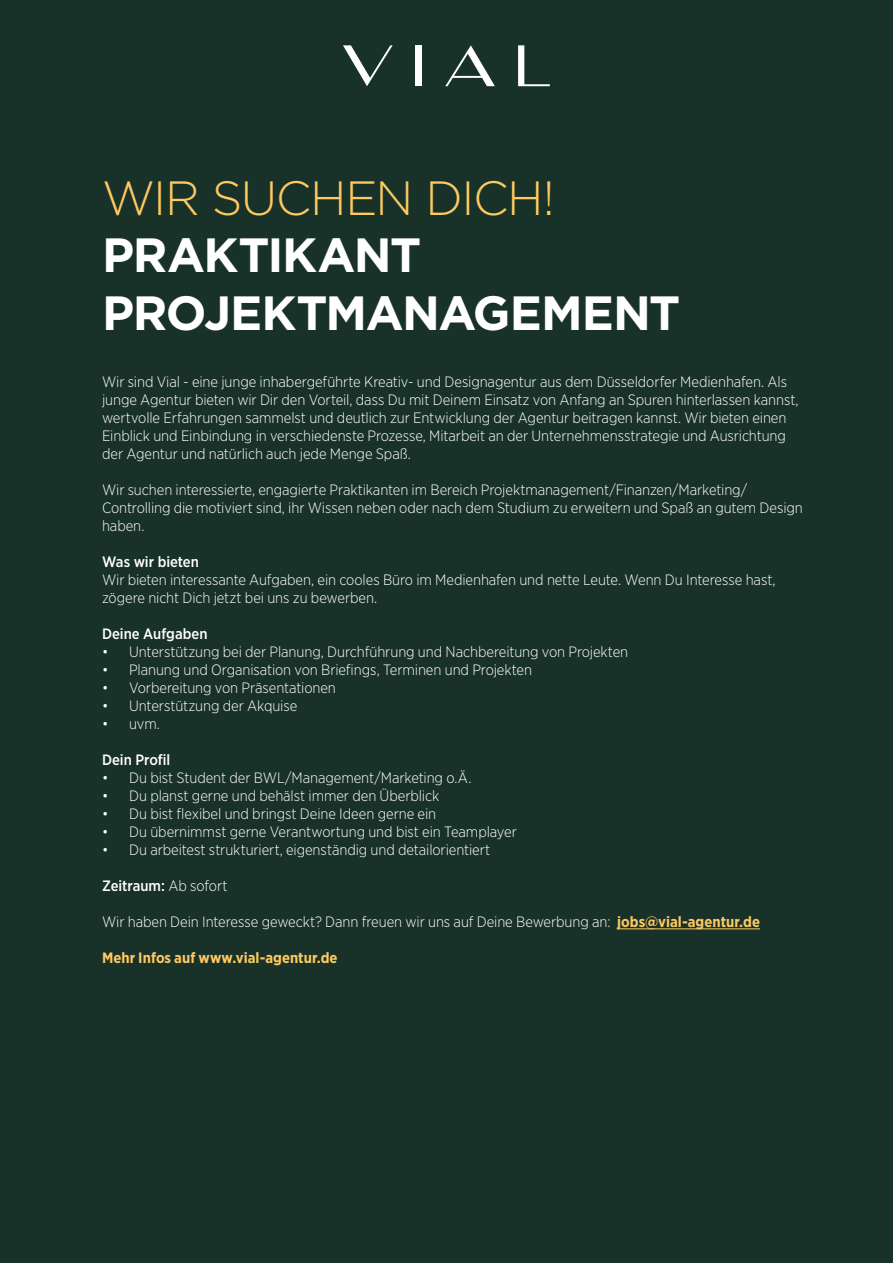
<style>
.page{position:relative;width:893px;height:1263px;background:#193229}
.page>*{position:absolute;margin:0;border:0;box-sizing:border-box;transform-origin:0 0}
.Eingaben_Bold{font:700 48px "Gotham";letter-spacing:-.03em;color:#fff}
.Eingaben_Bold-2{font:300 48px "Gotham";letter-spacing:-.03em;color:#fec960}
.Eingaben{font:300 15px/18px "Gotham Narrow";letter-spacing:-.005em;color:#fff}
.Eingaben-2{font:500 15px "Gotham Narrow";letter-spacing:-.005em;color:#fff}
.Eingaben-3{font:700 15px "Gotham Narrow";color:#fec960}
.s1{font-weight:500}
.s2{font-weight:300}
.s3{font-weight:700;color:#fec960}
</style>
<div class="page">
<svg style="left:343px;top:45px;width:50px;height:41px"></svg>
<div style="left:416px;top:45px;width:6px;height:41px;background:#fff"></div>
<svg style="left:518px;top:45px;width:32px;height:41px"></svg>
<svg style="left:445px;top:45px;width:50px;height:41px"></svg>
<hr style="left:617px;top:928px;width:143px;height:1px;background:#fec960">
<p class="Eingaben_Bold-2" style="left:102px;top:168px;width:454px">WIR SUCHEN DICH!</p>
<p class="Eingaben_Bold" style="left:102px;top:228px;width:320px">PRAKTIKANT</p>
<p class="Eingaben_Bold" style="left:102px;top:285px;width:579px">PROJEKTMANAGEMENT</p>
<p class="Eingaben" style="left:102px;top:373px;width:698px">Wir sind Vial - eine junge inhabergeführte Kreativ- und Designagentur aus dem Düsseldorfer Medienhafen. Als junge Agentur bieten wir Dir den Vorteil, dass Du mit Deinem Einsatz von Anfang an Spuren hinterlassen kannst, wertvolle Erfahrungen sammelst und deutlich zur Entwicklung der Agentur beitragen kannst. Wir bieten einen Einblick und Einbindung in verschiedenste Prozesse, Mitarbeit an der Unternehmensstrategie und Ausrichtung der Agentur und natürlich auch jede Menge Spaß.</p>
<p class="Eingaben" style="left:102px;top:481px;width:702px">Wir suchen interessierte, engagierte Praktikanten im Bereich Projektmanagement/Finanzen/Marketing/<br>Controlling die motiviert sind, ihr Wissen neben oder nach dem Studium zu erweitern und Spaß an gutem Design haben.</p>
<p class="Eingaben" style="left:102px;top:553px;width:675px"><span class="s1">Was wir bieten<br></span>Wir bieten interessante Aufgaben, ein cooles Büro im Medienhafen und nette Leute. Wenn Du Interesse hast, zögere nicht Dich jetzt bei uns zu bewerben.</p>
<p class="Eingaben-2" style="left:102px;top:624px;width:107px">Deine Aufgaben</p>
<p class="Eingaben" style="left:102px;top:643px;width:528px">• Unterstützung bei der Planung, Durchführung und Nachbereitung von Projekten</p>
<p class="Eingaben" style="left:102px;top:661px;width:431px">• Planung und Organisation von Briefings, Terminen und Projekten</p>
<p class="Eingaben" style="left:102px;top:679px;width:235px">• Vorbereitung von Präsentationen</p>
<p class="Eingaben" style="left:102px;top:697px;width:197px">• Unterstützung der Akquise</p>
<p class="Eingaben" style="left:102px;top:715px;width:59px">• uvm.</p>
<p class="Eingaben-2" style="left:102px;top:750px;width:70px">Dein Profil</p>
<p class="Eingaben" style="left:102px;top:769px;width:371px">• Du bist Student der BWL/Management/Marketing o.Ä.</p>
<p class="Eingaben" style="left:102px;top:787px;width:339px">• Du planst gerne und behälst immer den Überblick</p>
<p class="Eingaben" style="left:102px;top:805px;width:336px">• Du bist flexibel und bringst Deine Ideen gerne ein</p>
<p class="Eingaben" style="left:102px;top:823px;width:416px">• Du übernimmst gerne Verantwortung und bist ein Teamplayer</p>
<p class="Eingaben" style="left:102px;top:841px;width:390px">• Du arbeitest strukturiert, eigenständig und detailorientiert</p>
<p class="Eingaben-2" style="left:102px;top:876px;width:127px">Zeitraum: <span class="s2">Ab sofort</span></p>
<p class="Eingaben" style="left:102px;top:913px;width:659px">Wir haben Dein Interesse geweckt? Dann freuen wir uns auf Deine Bewerbung an: <span class="s3">jobs@vial-agentur.de</span></p>
<p class="Eingaben-3" style="left:102px;top:948px;width:237px">Mehr Infos auf www.vial-agentur.de</p>
</div>
